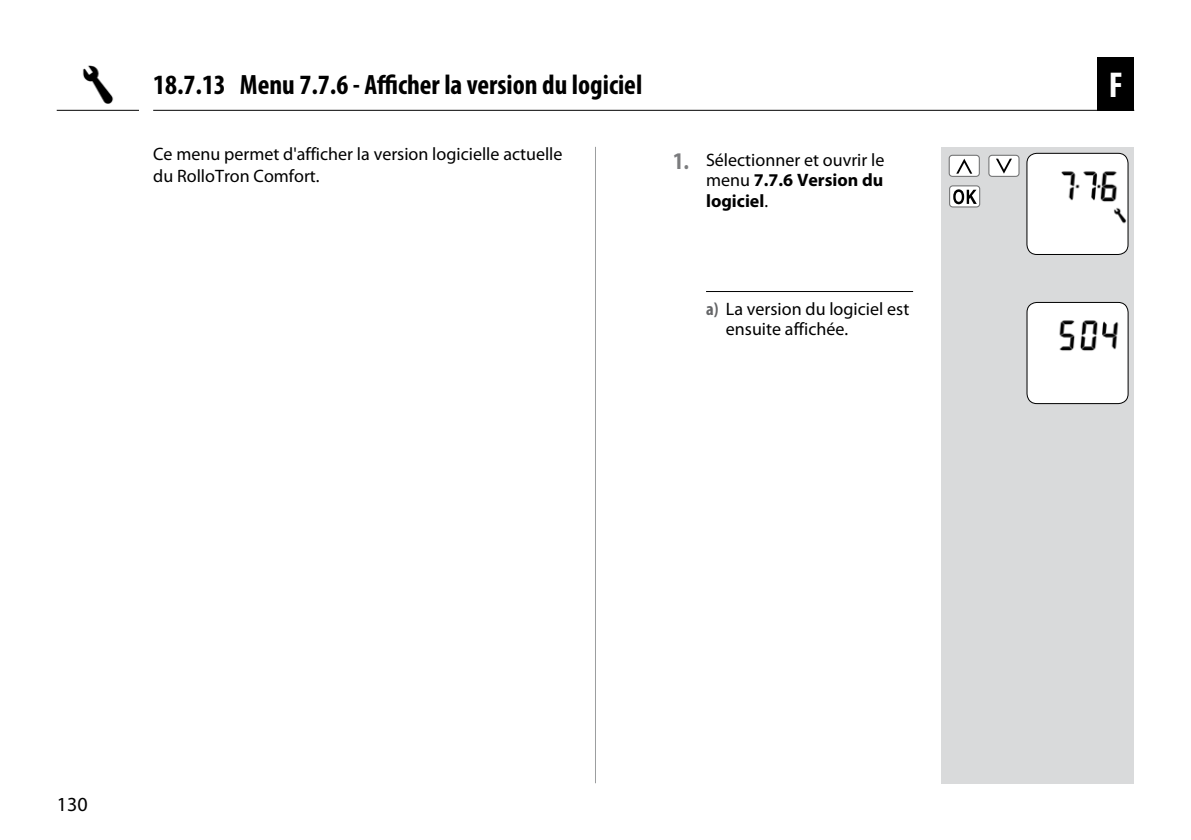
<style>
.page{position:relative;width:1191px;height:840px;background:#fff}
.page>*{position:absolute;margin:0;border:0;box-sizing:border-box;transform-origin:0 0}
.t1{font:700 condensed 36px "Myriad Pro";color:#fff}
.t2{font:700 condensed 28px "Myriad Pro";color:#000}
.t3{font:20px "Myriad Pro";color:#000}
.t4{font:18px/20.4px "Myriad Pro";color:#000}
.s1{font-weight:700;font-stretch:condensed;font-size:24px;color:#7b7c7e}
.s2{font-weight:700}
.s3{font-weight:700;font-stretch:condensed;color:#646567}
</style>
<div class="page">
<hr style="left:153px;top:110px;width:981px;height:1px;background:#000">
<hr style="left:57px;top:110px;width:82px;height:1px;background:#000">
<hr style="left:595px;top:147px;width:1px;height:635px;background:#9c9e9f">
<div style="left:941px;top:147px;width:193px;height:635px;background:#d9dadb"></div>
<div style="left:1097px;top:57px;width:37px;height:54px;background:#000"></div>
<img style="left:82px;top:66px;width:32px;height:37px">
<hr style="left:706px;top:291px;width:207px;height:1px;background:#000">
<img style="left:1027px;top:153px;width:101px;height:101px">
<div style="left:1026px;top:153px;width:102px;height:102px;border:1px solid #000;border-radius:10px"></div>
<div style="left:949px;top:155px;width:30px;height:21px;background:#fff;border-radius:3px"></div>
<div style="left:948px;top:155px;width:31px;height:22px;border:1px solid #707172;border-radius:3px"></div>
<svg style="left:956px;top:158px;width:16px;height:15px"></svg>
<div style="left:989px;top:155px;width:30px;height:21px;background:#fff;border-radius:3px"></div>
<div style="left:988px;top:155px;width:31px;height:22px;border:1px solid #707172;border-radius:3px"></div>
<svg style="left:996px;top:158px;width:16px;height:15px"></svg>
<div style="left:949px;top:186px;width:30px;height:21px;background:#fff;border-radius:3px"></div>
<div style="left:949px;top:185px;width:31px;height:22px;border:1px solid #707172;border-radius:3px"></div>
<svg style="left:953px;top:189px;width:23px;height:15px"></svg>
<img style="left:1028px;top:302px;width:100px;height:101px">
<div style="left:1026px;top:302px;width:102px;height:102px;border:1px solid #000;border-radius:10px"></div>
<h2 class="t2" style="left:153px;top:67px;width:490px">18.7.13 Menu 7.7.6 - Afficher la version du logiciel</h2>
<h1 class="t1" style="left:1108px;top:63px;width:16px">F</h1>
<p class="t4" style="left:153px;top:144px;width:411px;line-height:21.6px">Ce menu permet d'afficher la version logicielle actuelle du RolloTron Comfort.</p>
<p class="t4" style="left:706px;top:150px;width:180px;text-align:justify;text-indent:-33px"><span class="s1">1.</span> Sélectionner et ouvrir le menu <span class="s2">7.7.6 Version du logiciel</span>.</p>
<p class="t4" style="left:726px;top:298px;width:185px;text-indent:-20px"><span class="s3">a)</span> La version du logiciel est ensuite affichée.</p>
<p class="t3" style="left:57px;top:792px;width:33px">130</p>
</div>
